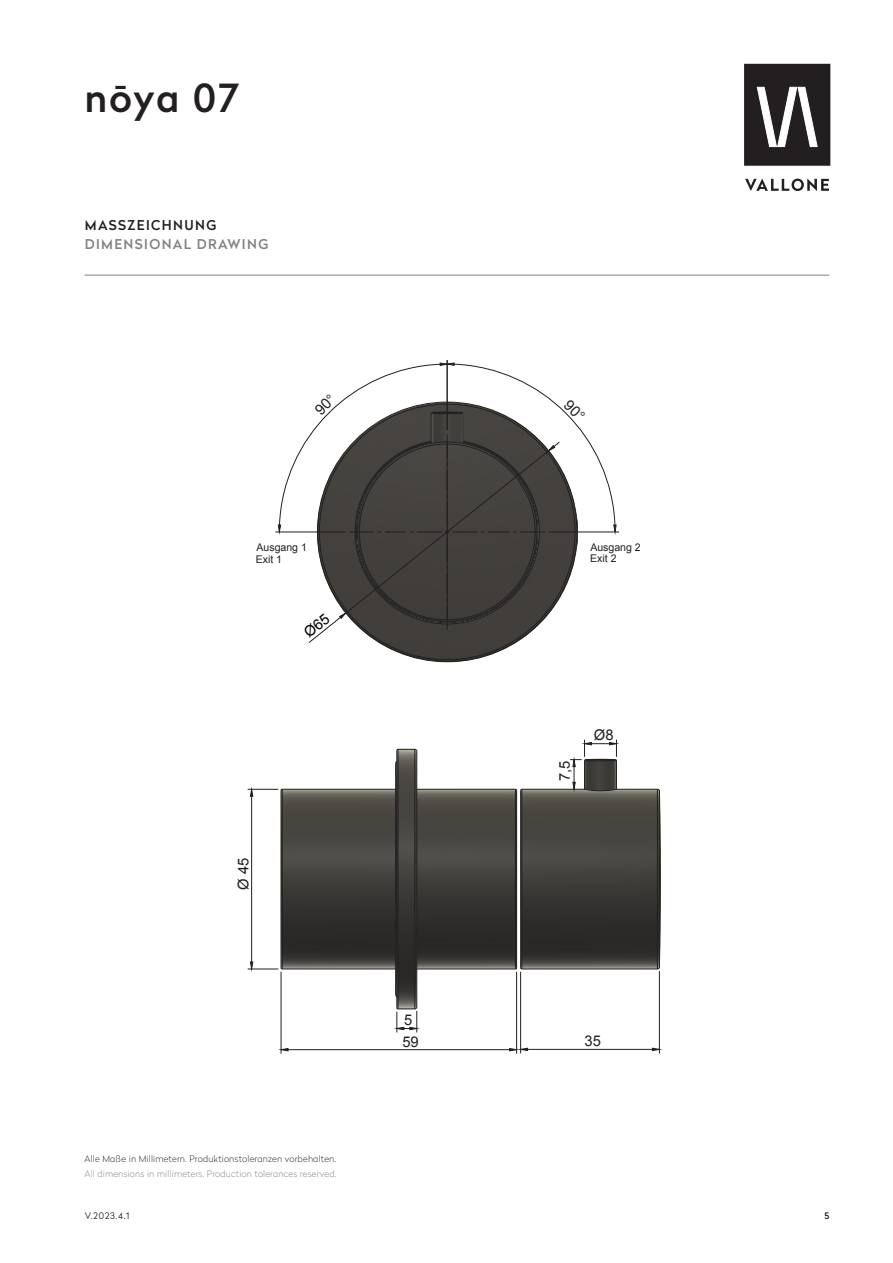
<style>
.page{position:relative;width:893px;height:1263px;background:#fff}
.page>*{position:absolute;margin:0;border:0;box-sizing:border-box;transform-origin:0 0}
.t1{font:500 38.55px "Radikal";letter-spacing:.05em;color:#231f20}
.t2{font:14.85px "Arial";color:#231f20}
.Überschrift_EN{font:500 13.5px "Radikal";letter-spacing:.1em;color:#808285}
.Überschrift_DE{font:500 13.5px "Radikal";letter-spacing:.1em;color:#231f20}
.t3{font:10.5px/12.1px "Arial";color:#231f20}
.t4{font:100 9px "Radikal";letter-spacing:.02em;color:#808285}
.t5{font:100 9px "Radikal";letter-spacing:.02em;color:#231f20}
.t6{font:300 9px "Radikal";color:#231f20}
.t7{font:500 9px "Radikal";color:#231f20}
</style>
<div class="page">
<svg style="left:745px;top:179px;width:84px;height:12px"></svg>
<div style="left:745px;top:65px;width:84px;height:99px;background:#231f20"></div>
<div style="left:744px;top:64px;width:86px;height:102px;border:3px solid #231f20"></div>
<svg style="left:757px;top:87px;width:61px;height:60px"></svg>
<hr style="left:84px;top:275px;width:745px;height:1px;background:#808285">
<img style="left:379px;top:643px;width:137px;height:19px">
<hr style="left:275px;top:532px;width:70px;height:1px;background:#231f20">
<hr style="left:549px;top:532px;width:70px;height:1px;background:#231f20">
<hr style="left:447px;top:360px;width:1px;height:70px;background:#231f20">
<img style="left:281px;top:752px;width:378px;height:257px">
<hr style="left:281px;top:790px;width:1px;height:178px;background:#231f20">
<hr style="left:282px;top:789px;width:1px;height:180px;background:#231f20">
<hr style="left:515px;top:789px;width:1px;height:180px;background:#231f20">
<hr style="left:516px;top:790px;width:1px;height:178px;background:#231f20">
<hr style="left:282px;top:789px;width:114px;height:1px;background:#231f20">
<hr style="left:417px;top:789px;width:98px;height:1px;background:#231f20">
<hr style="left:282px;top:969px;width:114px;height:1px;background:#231f20">
<hr style="left:417px;top:969px;width:98px;height:1px;background:#231f20">
<hr style="left:416px;top:751px;width:1px;height:256px;background:#231f20">
<hr style="left:415px;top:749px;width:1px;height:260px;background:#231f20">
<hr style="left:398px;top:749px;width:1px;height:260px;background:#231f20">
<hr style="left:397px;top:750px;width:1px;height:258px;background:#231f20">
<svg style="left:396px;top:748px;width:22px;height:4px"></svg>
<hr style="left:520px;top:790px;width:1px;height:178px;background:#231f20">
<hr style="left:522px;top:789px;width:1px;height:180px;background:#231f20">
<svg style="left:515px;top:788px;width:8px;height:3px"></svg>
<svg style="left:515px;top:967px;width:8px;height:3px"></svg>
<hr style="left:522px;top:969px;width:135px;height:1px;background:#231f20">
<hr style="left:617px;top:789px;width:40px;height:1px;background:#231f20">
<hr style="left:522px;top:789px;width:62px;height:1px;background:#231f20">
<svg style="left:657px;top:788px;width:4px;height:182px"></svg>
<svg style="left:395px;top:993px;width:3px;height:5px"></svg>
<svg style="left:395px;top:760px;width:3px;height:5px"></svg>
<hr style="left:395px;top:764px;width:1px;height:230px;background:#231f20">
<hr style="left:248px;top:789px;width:30px;height:1px;background:#231f20">
<hr style="left:248px;top:969px;width:30px;height:1px;background:#231f20">
<hr style="left:251px;top:796px;width:1px;height:166px;background:#231f20">
<svg style="left:250px;top:788px;width:4px;height:9px"></svg>
<svg style="left:250px;top:961px;width:4px;height:9px"></svg>
<hr style="left:281px;top:972px;width:1px;height:82px;background:#231f20">
<hr style="left:516px;top:972px;width:1px;height:82px;background:#231f20">
<hr style="left:288px;top:1049px;width:222px;height:1px;background:#231f20">
<svg style="left:280px;top:1048px;width:9px;height:3px"></svg>
<svg style="left:396px;top:1006px;width:22px;height:26px"></svg>
<hr style="left:520px;top:972px;width:1px;height:81px;background:#231f20">
<hr style="left:659px;top:971px;width:1px;height:82px;background:#231f20">
<hr style="left:528px;top:1049px;width:124px;height:1px;background:#231f20">
<svg style="left:509px;top:1047px;width:19px;height:4px"></svg>
<svg style="left:652px;top:1047px;width:8px;height:4px"></svg>
<svg style="left:570px;top:740px;width:48px;height:51px"></svg>
<svg style="left:278px;top:362px;width:339px;height:281px"></svg>
<h1 class="t1" style="left:84px;top:70px;width:156px">nōya 07</h1>
<p class="Überschrift_DE" style="left:85px;top:215px;width:133px">MASSZEICHNUNG</p>
<p class="Überschrift_EN" style="left:85px;top:235px;width:185px">DIMENSIONAL DRAWING</p>
<p class="t3" style="left:256px;top:541px;width:53px">Ausgang 1<br>Exit 1</p>
<p class="t3" style="left:590px;top:541px;width:52px">Ausgang 2<br>Exit 2</p>
<p class="t2" style="left:233px;top:890px;width:34px;rotate:-90deg">Ø 45</p>
<p class="t5" style="left:84px;top:1152px;width:253px">Alle Maße in Millimetern. Produktionstoleranzen vorbehalten.</p>
<p class="t4" style="left:84px;top:1167px;width:253px">All dimensions in millimeters. Production tolerances reserved.</p>
<p class="t2" style="left:404px;top:1010px;width:10px">5</p>
<p class="t2" style="left:402px;top:1031px;width:18px">59</p>
<p class="t2" style="left:555px;top:781px;width:22px;rotate:-90deg">7,5</p>
<p class="t2" style="left:594px;top:725px;width:21px">Ø8</p>
<p class="t2" style="left:585px;top:1031px;width:18px">35</p>
<p class="t6" style="left:85px;top:1209px;width:46px">V.2023.4.1</p>
<p class="t7" style="left:824px;top:1209px;width:6px">5</p>
</div>
